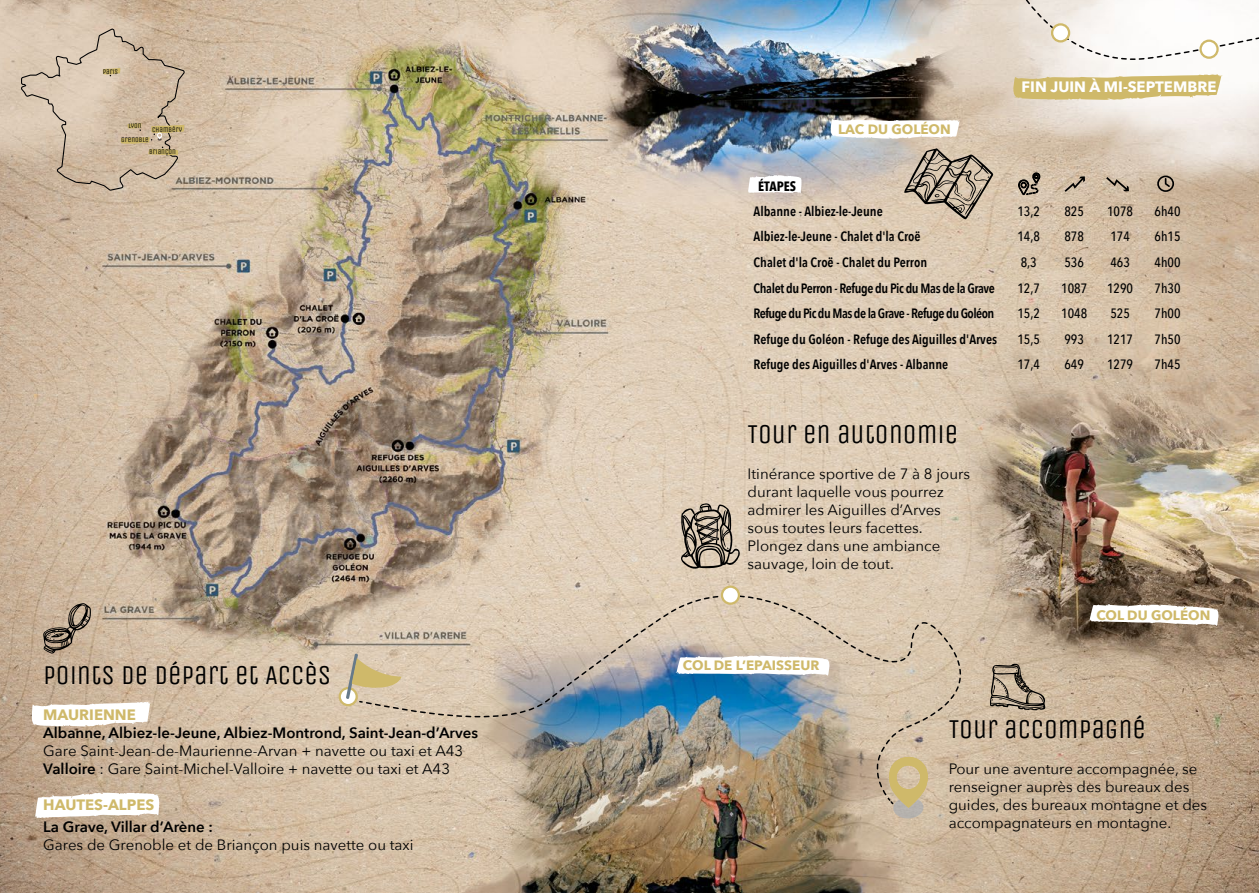
<style>
.page{position:relative;width:1259px;height:893px;background:#fff}
.page>*{position:absolute;margin:0;border:0;box-sizing:border-box;transform-origin:0 0}
.t1{font:27px "Unica One";color:#000}
.t2{font:15px/18px "Avenir Next";color:#000}
.t3{font:600 15px "Avenir Next";color:#000}
.t4{font:700 15px "Avenir Next";color:#cfb96a}
.t5{font:700 15px "Avenir Next";color:#fff}
.t6{font:600 13.5px "Avenir Next Condensed";color:#000}
.t7{font:500 13.5px "Avenir Next Condensed";color:#000}
.t8{font:600 13.5px "Avenir Next Condensed";letter-spacing:-.03em;color:#000}
.t9{font:600 13.5px "Avenir Next Condensed";letter-spacing:-.04em;color:#000}
.t10{font:700 13.5px "Avenir Next";color:#cfb96a}
.t11{font:700 13.5px "Avenir Next Condensed";color:#000}
.t12{font:7.2px/14px "Unica One";color:#020203;text-align:center}
.s1{font-weight:600}
</style>
<div class="page">
<img style="left:0;top:0;width:1259px;height:893px">
<svg style="left:30px;top:702px;width:121px;height:25px"></svg>
<svg style="left:829px;top:119px;width:131px;height:20px"></svg>
<svg style="left:1088px;top:604px;width:132px;height:22px"></svg>
<svg style="left:34px;top:792px;width:127px;height:26px"></svg>
<svg style="left:43px;top:603px;width:48px;height:51px"></svg>
<svg style="left:904px;top:148px;width:89px;height:71px"></svg>
<svg style="left:680px;top:503px;width:60px;height:68px"></svg>
<svg style="left:989px;top:662px;width:56px;height:48px"></svg>
<svg style="left:1064px;top:176px;width:21px;height:16px"></svg>
<svg style="left:1106px;top:177px;width:23px;height:14px"></svg>
<svg style="left:1017px;top:172px;width:23px;height:23px"></svg>
<svg style="left:1157px;top:176px;width:17px;height:16px"></svg>
<svg style="left:747px;top:175px;width:55px;height:18px"></svg>
<svg style="left:21px;top:28px;width:163px;height:163px"></svg>
<svg style="left:358px;top:747px;width:586px;height:55px"></svg>
<svg style="left:907px;top:0;width:352px;height:111px"></svg>
<svg style="left:340px;top:688px;width:17px;height:17px"></svg>
<div style="left:338px;top:687px;width:20px;height:19px;border:2px solid #cfb96a;border-radius:50%"></div>
<svg style="left:346px;top:581px;width:622px;height:166px"></svg>
<svg style="left:873px;top:753px;width:56px;height:65px"></svg>
<svg style="left:722px;top:587px;width:17px;height:17px"></svg>
<div style="left:721px;top:585px;width:19px;height:20px;border:2px solid #cfb96a;border-radius:50%"></div>
<svg style="left:1052px;top:24px;width:17px;height:17px"></svg>
<div style="left:1051px;top:23px;width:19px;height:20px;border:2px solid #cfb96a;border-radius:50%"></div>
<svg style="left:1200px;top:41px;width:17px;height:17px"></svg>
<div style="left:1199px;top:40px;width:19px;height:19px;border:2px solid #cfb96a;border-radius:50%"></div>
<p class="t12" style="left:103px;top:64px;width:17px">PARIS</p>
<p class="t12" style="left:121px;top:119px;width:29px">LYON<br>GRENOBLE</p>
<p class="t12" style="left:152px;top:122px;width:32px">CHAMBÉRY</p>
<p class="t12" style="left:149px;top:145px;width:28px">BRIANÇON</p>
<h1 class="t1" style="left:43px;top:656px;width:290px">POINTS DE DÉPART ET ACCÈS</h1>
<p class="t4" style="left:43px;top:702px;width:94px">MAURIENNE</p>
<p class="t3" style="left:43px;top:720px;width:436px">Albanne, Albiez-le-Jeune, Albiez-Montrond, Saint-Jean-d’Arves</p>
<p class="t2" style="left:43px;top:741px;width:421px">Gare Saint-Jean-de-Maurienne-Arvan + navette ou taxi et A43<br><span class="s1">Valloire</span> : Gare Saint-Michel-Valloire + navette ou taxi et A43</p>
<p class="t4" style="left:43px;top:792px;width:113px">HAUTES-ALPES</p>
<p class="t3" style="left:43px;top:814px;width:171px">La Grave, Villar d’Arène :</p>
<p class="t2" style="left:43px;top:836px;width:372px">Gares de Grenoble et de Briançon puis navette ou taxi</p>
<p class="t11" style="left:758px;top:178px;width:40px">ÉTAPES</p>
<p class="t10" style="left:838px;top:118px;width:114px">LAC DU GOLÉON</p>
<p class="t5" style="left:1021px;top:74px;width:196px">FIN JUIN À MI-SEPTEMBRE</p>
<p class="t6" style="left:753px;top:200px;width:131px">Albanne - Albiez-le-Jeune</p>
<p class="t7" style="left:1017px;top:203px;width:24px">13,2</p>
<p class="t7" style="left:1064px;top:203px;width:21px">825</p>
<p class="t7" style="left:1107px;top:203px;width:28px">1078</p>
<p class="t7" style="left:1154px;top:203px;width:28px">6h40</p>
<p class="t6" style="left:753px;top:225px;width:168px">Albiez-le-Jeune - Chalet d'la Croë</p>
<p class="t7" style="left:1017px;top:229px;width:24px">14,8</p>
<p class="t7" style="left:1064px;top:229px;width:21px">878</p>
<p class="t7" style="left:1110px;top:229px;width:21px">174</p>
<p class="t7" style="left:1154px;top:229px;width:28px">6h15</p>
<p class="t6" style="left:753px;top:251px;width:175px">Chalet d'la Croë - Chalet du Perron</p>
<p class="t7" style="left:1020px;top:254px;width:18px">8,3</p>
<p class="t7" style="left:1064px;top:254px;width:21px">536</p>
<p class="t7" style="left:1110px;top:254px;width:21px">463</p>
<p class="t7" style="left:1154px;top:254px;width:28px">4h00</p>
<p class="t8" style="left:753px;top:276px;width:243px">Chalet du Perron - Refuge du Pic du Mas de la Grave</p>
<p class="t7" style="left:1017px;top:280px;width:24px">12,7</p>
<p class="t7" style="left:1061px;top:280px;width:28px">1087</p>
<p class="t7" style="left:1107px;top:280px;width:28px">1290</p>
<p class="t7" style="left:1154px;top:280px;width:28px">7h30</p>
<p class="t9" style="left:753px;top:302px;width:242px">Refuge du Pic du Mas de la Grave - Refuge du Goléon</p>
<p class="t7" style="left:1017px;top:305px;width:24px">15,2</p>
<p class="t7" style="left:1061px;top:305px;width:28px">1048</p>
<p class="t7" style="left:1110px;top:305px;width:21px">525</p>
<p class="t7" style="left:1154px;top:305px;width:28px">7h00</p>
<p class="t6" style="left:753px;top:327px;width:245px">Refuge du Goléon - Refuge des Aiguilles d'Arves</p>
<p class="t7" style="left:1017px;top:331px;width:24px">15,5</p>
<p class="t7" style="left:1064px;top:331px;width:21px">993</p>
<p class="t7" style="left:1107px;top:331px;width:28px">1217</p>
<p class="t7" style="left:1154px;top:331px;width:28px">7h50</p>
<p class="t6" style="left:753px;top:353px;width:196px">Refuge des Aiguilles d'Arves - Albanne</p>
<p class="t7" style="left:1017px;top:356px;width:24px">17,4</p>
<p class="t7" style="left:1064px;top:356px;width:21px">649</p>
<p class="t7" style="left:1107px;top:356px;width:28px">1279</p>
<p class="t7" style="left:1154px;top:356px;width:28px">7h45</p>
<h1 class="t1" style="left:747px;top:415px;width:212px">TOUR EN AUTONOMIE</h1>
<p class="t2" style="left:747px;top:464px;width:224px">Itinérance sportive de 7 à 8 jours durant laquelle vous pourrez admirer les Aiguilles d’Arves sous toutes leurs facettes.<br>Plongez dans une ambiance sauvage, loin de tout.</p>
<p class="t10" style="left:683px;top:654px;width:138px">COL DE L’EPAISSEUR</p>
<p class="t10" style="left:1096px;top:604px;width:115px">COL DU GOLÉON</p>
<h1 class="t1" style="left:948px;top:710px;width:199px">TOUR ACCOMPAGNÉ</h1>
<p class="t2" style="left:948px;top:759px;width:260px">Pour une aventure accompagnée, se renseigner auprès des bureaux des guides, des bureaux montagne et des accompagnateurs en montagne.</p>
</div>
